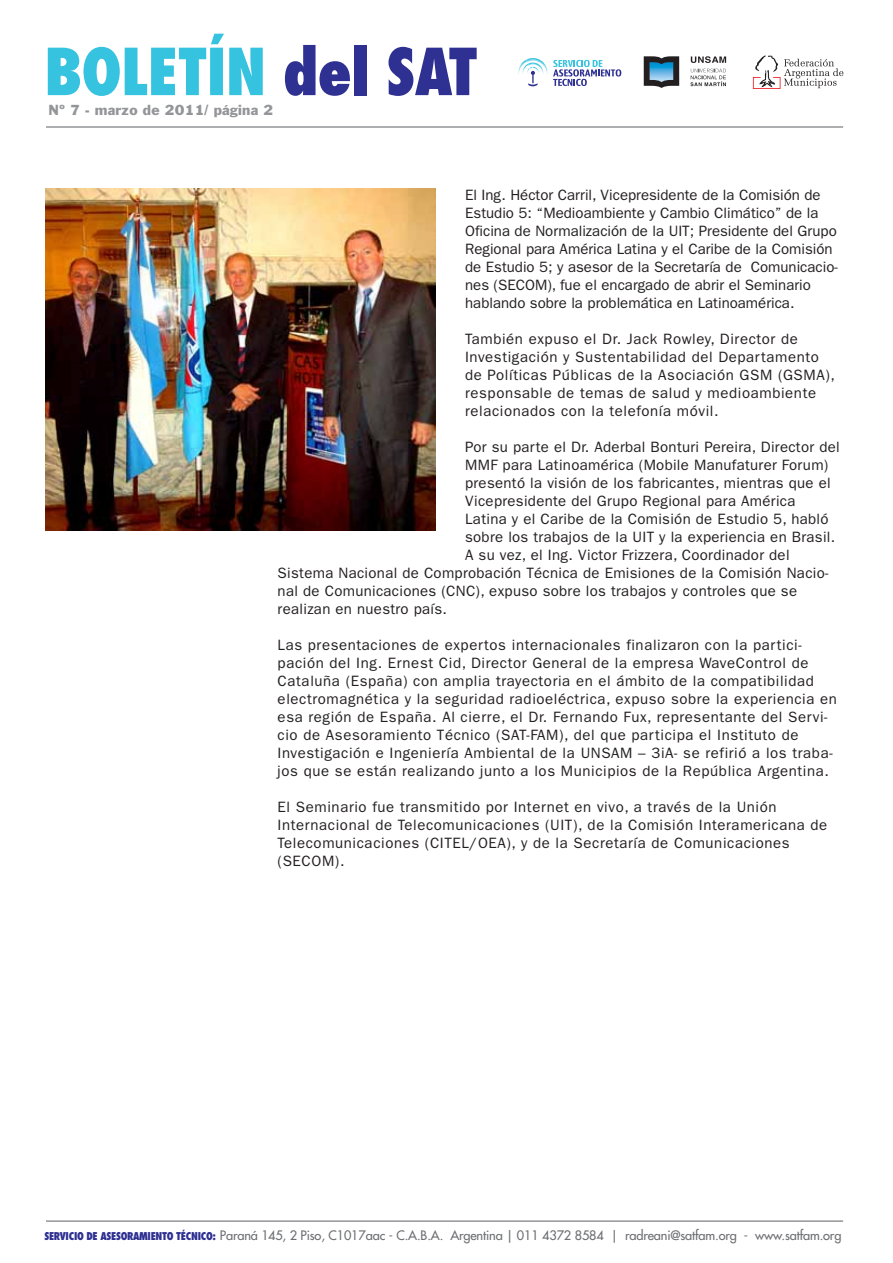
<style>
.page{position:relative;width:893px;height:1263px;background:#fff}
.page>*{position:absolute;margin:0;border:0;box-sizing:border-box;transform-origin:0 0}
.t1{font:800 condensed 63px "Futura";letter-spacing:-.02em;color:#36c3e0}
.t2{font:15px/18px "Franklin Gothic";letter-spacing:.04em;color:#231f20}
.t3{font:15px "Franklin Gothic";letter-spacing:.02em;color:#231f20}
.t4{font:15px/18px "Franklin Gothic";color:#231f20}
.t5{font:13.5px "Franklin Gothic";letter-spacing:.015em;color:#939598}
.t6{font:12.75px "Futura";letter-spacing:-.01em;color:#6d6e71}
.s1{color:#2e3092}
.s2{font-weight:800;font-stretch:condensed;font-size:10.5px;color:#2e3092}
.s3{font-weight:700;font-size:10.5px;color:#2e3092}
</style>
<div class="page">
<svg style="left:518px;top:58px;width:29px;height:28px"></svg>
<svg style="left:553px;top:60px;width:68px;height:26px"></svg>
<svg style="left:690px;top:69px;width:36px;height:17px"></svg>
<svg style="left:691px;top:56px;width:35px;height:7px"></svg>
<svg style="left:644px;top:56px;width:35px;height:32px"></svg>
<svg style="left:753px;top:55px;width:90px;height:34px"></svg>
<hr style="left:46px;top:1220px;width:797px;height:2px;background:#939598">
<hr style="left:46px;top:126px;width:797px;height:2px;background:#939598">
<img style="left:45px;top:189px;width:390px;height:341px">
<h1 class="t1" style="left:44px;top:32px;width:435px">BOLETÍN <span class="s1">del SAT</span></h1>
<p class="t5" style="left:49px;top:102px;width:226px">Nº 7 - marzo de 2011/ página 2</p>
<p class="t4" style="left:465px;top:186px;width:374px">El Ing. Héctor Carril, Vicepresidente de la Comisión de Estudio 5: “Medioambiente y Cambio Climático” de la Oficina de Normalización de la UIT; Presidente del Grupo Regional para América Latina y el Caribe de la Comisión de Estudio 5; y asesor de la Secretaría de Comunicacio&shy;nes (SECOM), fue el encargado de abrir el Seminario hablando sobre la problemática en Latinoamérica.</p>
<p class="t2" style="left:465px;top:330px;width:371px">También expuso el Dr. Jack Rowley, Director de Investigación y Sustentabilidad del Departamento de Políticas Públicas de la Asociación GSM (GSMA), responsable de temas de salud y medioambiente relacionados con la telefonía móvil.</p>
<p class="t3" style="left:465px;top:438px;width:376px">Por su parte el Dr. Aderbal Bonturi Pereira, Director del</p>
<p class="t3" style="left:465px;top:456px;width:365px">MMF para Latinoamérica (Mobile Manufaturer Forum)</p>
<p class="t3" style="left:465px;top:474px;width:367px">presentó la visión de los fabricantes, mientras que el</p>
<p class="t3" style="left:465px;top:492px;width:332px">Vicepresidente del Grupo Regional para América</p>
<p class="t3" style="left:465px;top:510px;width:365px">Latina y el Caribe de la Comisión de Estudio 5, habló</p>
<p class="t3" style="left:465px;top:528px;width:372px">sobre los trabajos de la UIT y la experiencia en Brasil.</p>
<p class="t3" style="left:465px;top:546px;width:326px">A su vez, el Ing. Victor Frizzera, Coordinador del</p>
<p class="t3" style="left:278px;top:564px;width:552px">Sistema Nacional de Comprobación Técnica de Emisiones de la Comisión Nacio-</p>
<p class="t3" style="left:278px;top:582px;width:521px">nal de Comunicaciones (CNC), expuso sobre los trabajos y controles que se</p>
<p class="t3" style="left:278px;top:600px;width:171px">realizan en nuestro país.</p>
<p class="t2" style="left:278px;top:636px;width:561px">Las presentaciones de expertos internacionales finalizaron con la partici&shy;pación del Ing. Ernest Cid, Director General de la empresa WaveControl de Cataluña (España) con amplia trayectoria en el ámbito de la compatibilidad electromagnética y la seguridad radioeléctrica, expuso sobre la experiencia en esa región de España. Al cierre, el Dr. Fernando Fux, representante del Servi&shy;cio de Asesoramiento Técnico (SAT-FAM), del que participa el Instituto de Investigación e Ingeniería Ambiental de la UNSAM – 3iA- se refirió a los traba&shy;jos que se están realizando junto a los Municipios de la República Argentina.</p>
<p class="t2" style="left:278px;top:798px;width:551px">El Seminario fue transmitido por Internet en vivo, a través de la Unión Internacional de Telecomunicaciones (UIT), de la Comisión Interamericana de Telecomunicaciones (CITEL/OEA), y de la Secretaría de Comunicaciones (SECOM).</p>
<p class="t6" style="left:44px;top:1227px;width:798px"><span class="s2">SERVICIO DE ASESORAMIENTO TÉCNICO</span><span class="s3">:</span> Paraná 145, 2 Piso, C1017aac - C.A.B.A. Argentina | 011 4372 8584 | radreani@satfam.org - www.satfam.org</p>
</div>
